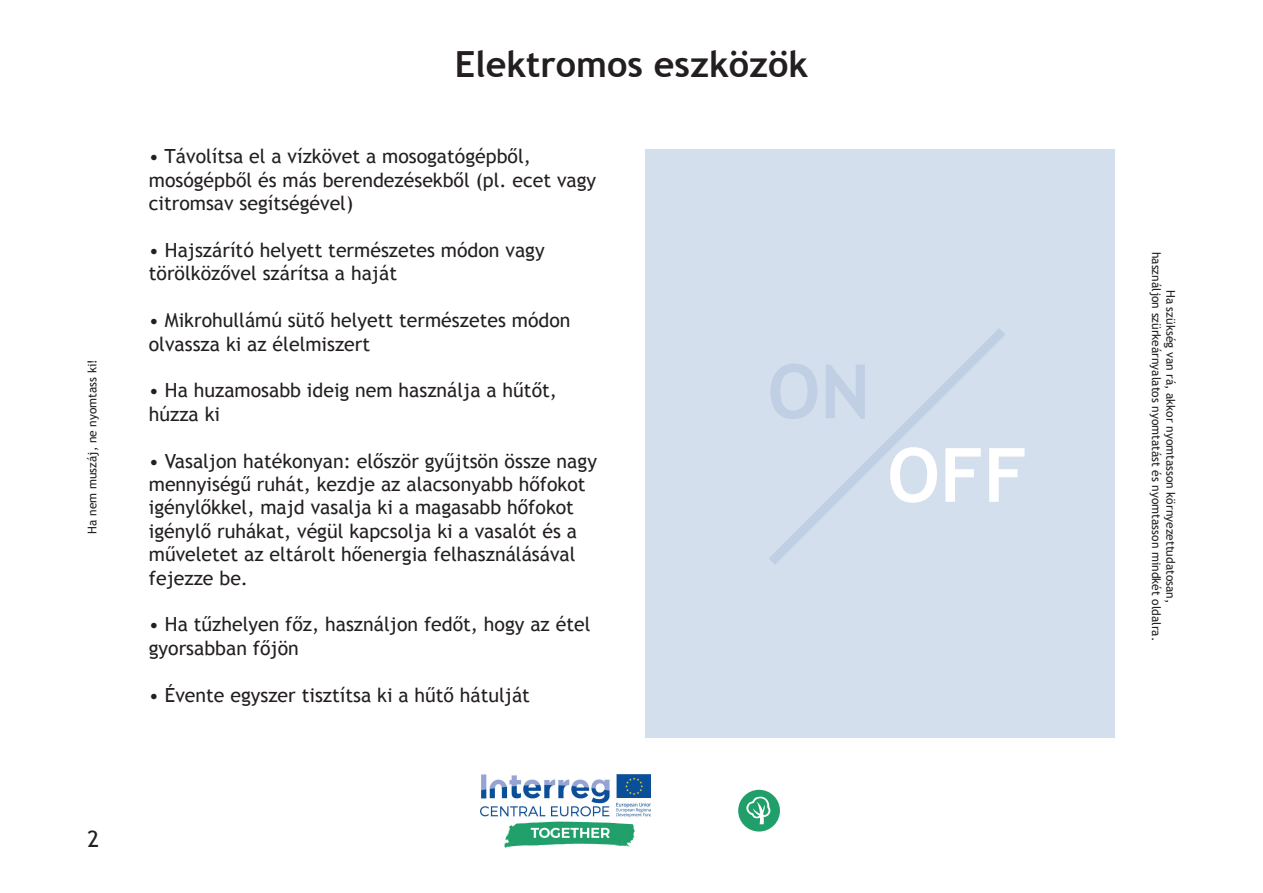
<style>
.page{position:relative;width:1263px;height:893px;background:#fff}
.page>*{position:absolute;margin:0;border:0;box-sizing:border-box;transform-origin:0 0}
.t1{font:700 75px "Trebuchet MS";color:#fff}
.t2{font:700 36px "Trebuchet MS";color:#231f20}
.t3{font:22.5px "Trebuchet MS";color:#231f20}
.t4{font:19.5px/23.4px "Trebuchet MS";color:#231f20}
.t5{font:12px/14.4px "Trebuchet MS";color:#231f20;text-align:center}
</style>
<div class="page">
<img style="left:481px;top:774px;width:169px;height:73px">
<svg style="left:738px;top:789px;width:42px;height:43px"></svg>
<div style="left:645px;top:149px;width:469px;height:588px;background:#d4dfed"></div>
<svg style="left:769px;top:329px;width:236px;height:235px"></svg>
<p class="t5" style="left:85px;top:534px;width:176px;rotate:-90deg">Ha nem muszáj, ne nyomtass ki!</p>
<p class="t3" style="left:88px;top:826px;width:13px">2</p>
<p class="t2" style="left:455px;top:41px;width:355px">Elektromos eszközök</p>
<p class="t4" style="left:149px;top:145px;width:449px">• Távolítsa el a vízkövet a mosogatógépből, mosógépből és más berendezésekből (pl. ecet vagy citromsav segítségével)</p>
<p class="t4" style="left:149px;top:239px;width:397px">• Hajszárító helyett természetes módon vagy törölközővel szárítsa a haját</p>
<p class="t4" style="left:149px;top:309px;width:423px">• Mikrohullámú sütő helyett természetes módon olvassza ki az élelmiszert</p>
<p class="t4" style="left:149px;top:379px;width:410px">• Ha huzamosabb ideig nem használja a hűtőt,</p>
<p class="t4" style="left:149px;top:402px;width:73px">húzza ki</p>
<p class="t4" style="left:149px;top:449px;width:450px">• Vasaljon hatékonyan: először gyűjtsön össze nagy mennyiségű ruhát, kezdje az alacsonyabb hőfokot igénylőkkel, majd vasalja ki a magasabb hőfokot igénylő ruhákat, végül kapcsolja ki a vasalót és a műveletet az eltárolt hőenergia felhasználásával fejezze be.</p>
<p class="t4" style="left:149px;top:613px;width:443px">• Ha tűzhelyen főz, használjon fedőt, hogy az étel gyorsabban főjön</p>
<p class="t4" style="left:149px;top:683px;width:383px">• Évente egyszer tisztítsa ki a hűtő hátulját</p>
<p class="t1" style="left:887px;top:428px;width:142px">OFF</p>
<p class="t5" style="left:1178px;top:252px;width:391px;rotate:90deg">Ha szükség van rá, akkor nyomtasson környezettudatosan,<br>használjon szürkeárnyalatos nyomtatást és nyomtasson mindkét oldalra.</p>
</div>
